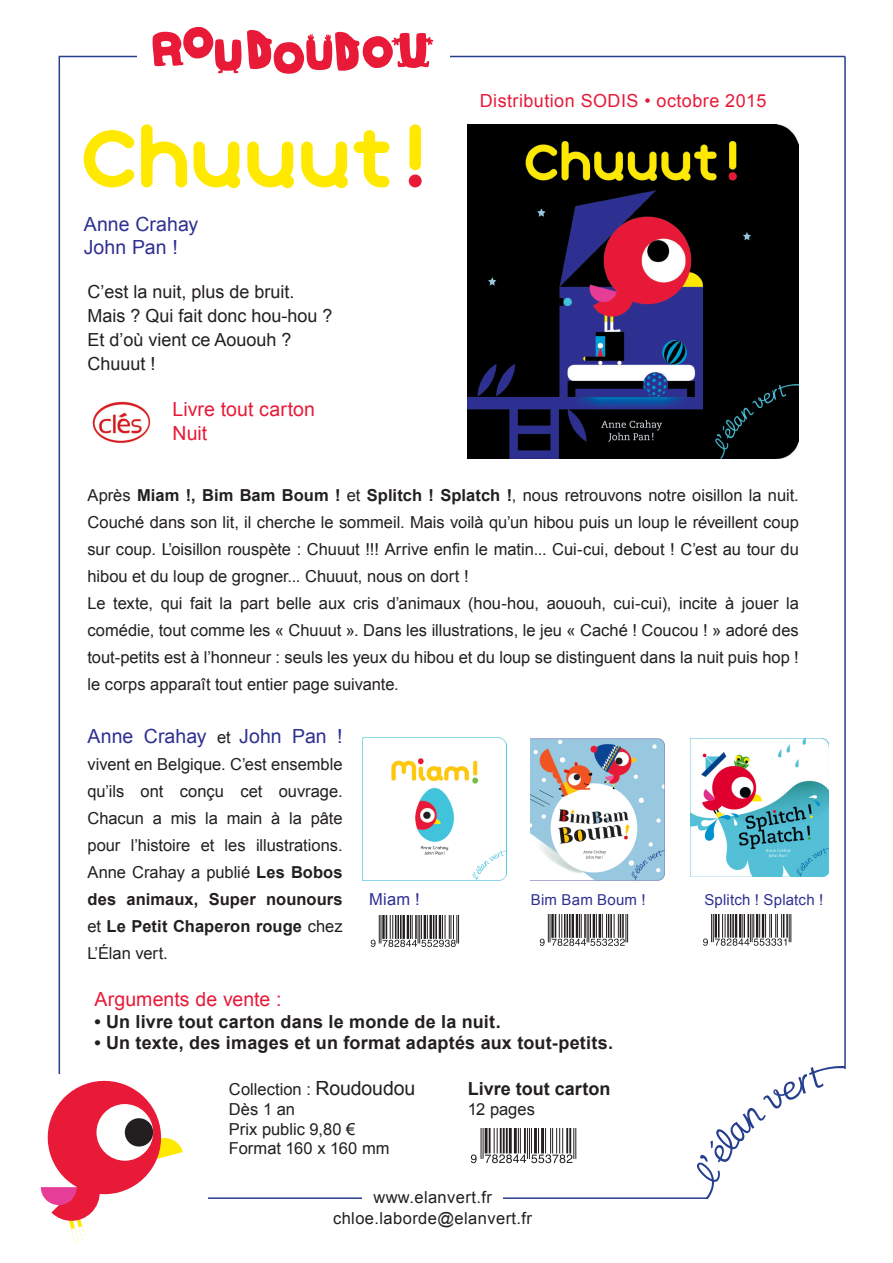
<style>
.page{position:relative;width:893px;height:1263px;background:#fff}
.page>*{position:absolute;margin:0;border:0;box-sizing:border-box;transform-origin:0 0}
.textes{font:19.5px "Arial";letter-spacing:.005em;color:#2e3092}
.textes-2{font:19.5px "Arial";letter-spacing:.005em;color:#e81938}
.arguments{font:700 18px "Arial";letter-spacing:.01em;color:#231f20}
.t1{font:18px "Arial";color:#231f20}
.t2{font:18px "Arial";letter-spacing:.025em;color:#e81938}
.textes-3{font:16.5px/27px "Arial";color:#231f20;text-align:justify}
.arguments-2{font:16.5px "Arial";color:#231f20}
.textes-4{font:16.5px "Arial";letter-spacing:.025em;color:#231f20}
.textes-5{font:16.5px "Arial";color:#2e3092}
.textes-6{font:15px "Arial";letter-spacing:.015em;color:#2e3092}
.s1{font-weight:700}
.s2{font-size:16.5px;color:#231f20}
.s3{font-size:19.5px}
</style>
<div class="page">
<hr style="left:60px;top:56px;width:785px;height:1px;background:#253f8e">
<hr style="left:59px;top:1197px;width:648px;height:2px;background:#253f8e">
<hr style="left:59px;top:56px;width:1px;height:1141px;background:#253f8e">
<hr style="left:844px;top:56px;width:2px;height:1013px;background:#253f8e">
<div style="left:41px;top:1074px;width:167px;height:162px;background:#fff"></div>
<img style="left:698px;top:1066px;width:147px;height:133px">
<div style="left:362px;top:1186px;width:141px;height:22px;background:#fff"></div>
<img style="left:92px;top:401px;width:59px;height:43px">
<svg style="left:703px;top:914px;width:88px;height:32px"></svg>
<svg style="left:371px;top:915px;width:88px;height:32px"></svg>
<div style="left:137px;top:27px;width:313px;height:57px;background:#fff"></div>
<img style="left:152px;top:27px;width:282px;height:50px">
<img style="left:363px;top:737px;width:143px;height:143px">
<svg style="left:540px;top:914px;width:88px;height:32px"></svg>
<img style="left:468px;top:124px;width:331px;height:334px">
<img style="left:531px;top:738px;width:134px;height:143px">
<img style="left:691px;top:738px;width:137px;height:139px">
<hr style="left:483px;top:1128px;width:1px;height:31px;background:#231f20">
<hr style="left:481px;top:1128px;width:1px;height:31px;background:#231f20">
<hr style="left:575px;top:1128px;width:1px;height:31px;background:#231f20">
<hr style="left:573px;top:1128px;width:1px;height:31px;background:#231f20">
<svg style="left:471px;top:1154px;width:6px;height:9px"></svg>
<svg style="left:485px;top:1128px;width:87px;height:35px"></svg>
<svg style="left:84px;top:124px;width:337px;height:64px"></svg>
<div style="left:409px;top:175px;width:13px;height:12px;background:#e91938;border-radius:50%"></div>
<svg style="left:41px;top:1080px;width:142px;height:161px"></svg>
<p class="textes" style="left:84px;top:211px;width:116px">Anne Crahay</p>
<p class="textes" style="left:84px;top:235px;width:96px">John Pan !</p>
<p class="t1" style="left:87px;top:280px;width:209px">C’est la nuit, plus de bruit.</p>
<p class="t1" style="left:87px;top:304px;width:247px">Mais ? Qui fait donc hou-hou ?</p>
<p class="t1" style="left:87px;top:328px;width:206px">Et d’où vient ce Aououh ?</p>
<p class="t1" style="left:87px;top:352px;width:70px">Chuuut !</p>
<p class="textes-2" style="left:173px;top:397px;width:144px">Livre tout carton</p>
<p class="textes-2" style="left:173px;top:420px;width:36px">Nuit</p>
<p class="t2" style="left:480px;top:88px;width:288px">Distribution SODIS • octobre 2015</p>
<p class="textes-3" style="left:87px;top:482px;width:713px">Après <span class="s1">Miam !, Bim Bam Boum !</span> et <span class="s1">Splitch ! Splatch !</span>, nous retrouvons notre oisillon la nuit.<br>Couché dans son lit, il cherche le sommeil. Mais voilà qu’un hibou puis un loup le réveillent coup sur coup. L’oisillon rouspète : Chuuut !!! Arrive enfin le matin... Cui-cui, debout ! C’est au tour du hibou et du loup de grogner... Chuuut, nous on dort !</p>
<p class="textes-3" style="left:87px;top:590px;width:713px">Le texte, qui fait la part belle aux cris d’animaux (hou-hou, aououh, cui-cui), incite à jouer la comédie, tout comme les « Chuuut ». Dans les illustrations, le jeu « Caché ! Coucou ! » adoré des tout-petits est à l’honneur : seuls les yeux du hibou et du loup se distinguent dans la nuit puis hop ! le corps apparaît tout entier page suivante.</p>
<p class="textes" style="left:87px;top:723px;width:257px">Anne Crahay <span class="s2">et</span> John Pan !</p>
<p class="textes-3" style="left:87px;top:751px;width:257px">vivent en Belgique. C’est ensemble qu’ils ont conçu cet ouvrage.<br>Chacun a mis la main à la pâte pour l’histoire et les illustrations.<br>Anne Crahay a publié <span class="s1">Les Bobos des animaux, Super nounours </span>et <span class="s1">Le Petit Chaperon rouge</span> chez L’Élan vert.</p>
<p class="textes-5" style="left:369px;top:888px;width:52px">Miam !</p>
<p class="textes-6" style="left:531px;top:889px;width:116px">Bim Bam Boum !</p>
<p class="textes-6" style="left:704px;top:889px;width:120px">Splitch ! Splatch !</p>
<p class="textes-2" style="left:95px;top:986px;width:189px">Arguments de vente :</p>
<p class="arguments" style="left:95px;top:1009px;width:408px">• Un livre tout carton dans le monde de la nuit.</p>
<p class="arguments" style="left:95px;top:1031px;width:520px">• Un texte, des images et un format adaptés aux tout-petits.</p>
<p class="arguments-2" style="left:229px;top:1078px;width:188px">Collection : <span class="s3">Roudoudou</span></p>
<p class="arguments-2" style="left:229px;top:1098px;width:68px">Dès 1 an</p>
<p class="arguments-2" style="left:229px;top:1118px;width:128px">Prix public 9,80 €</p>
<p class="arguments-2" style="left:229px;top:1138px;width:162px">Format 160 x 160 mm</p>
<p class="arguments" style="left:468px;top:1077px;width:144px">Livre tout carton</p>
<p class="arguments-2" style="left:468px;top:1098px;width:68px">12 pages</p>
<p class="textes-4" style="left:373px;top:1186px;width:120px">www.elanvert.fr</p>
<p class="textes-4" style="left:333px;top:1207px;width:201px">chloe.laborde@elanvert.fr</p>
</div>
